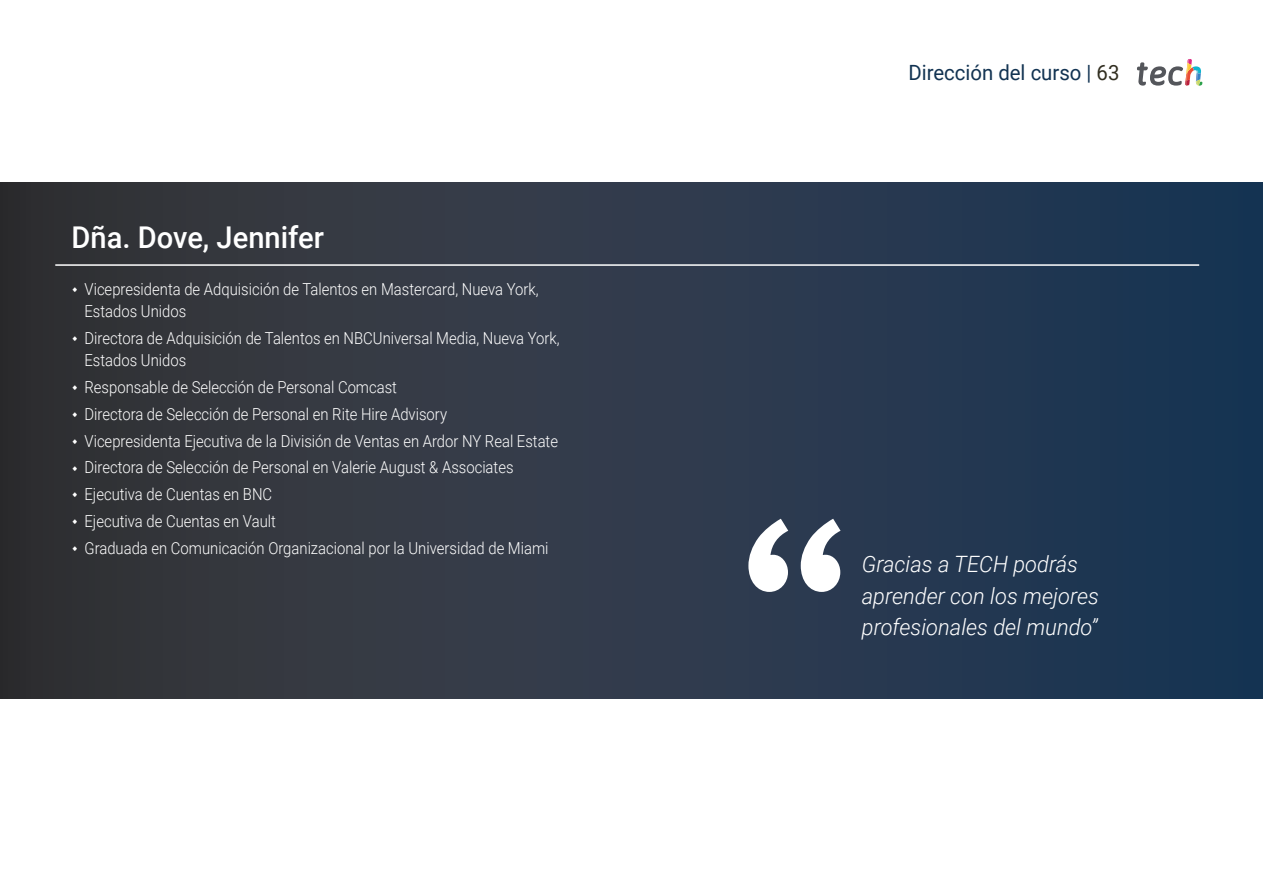
<style>
.page{position:relative;width:1263px;height:893px;background:#fff}
.page>*{position:absolute;margin:0;border:0;box-sizing:border-box;transform-origin:0 0}
.t1{font:500 30px "Roboto";color:#fff}
.t2{font:italic 300 22.5px/31.5px "Roboto";color:#fff}
.t3{font:21px "Roboto";color:#123352}
.t4{font:300 16.5px/26.7px "Roboto";color:#fff;scale:.9 1}
.s1{color:#312e20}
</style>
<div class="page">
<div style="left:0;top:182px;width:1263px;height:516px;background:linear-gradient(to right,#3a3638,#1d3959)"></div>
<svg style="left:748px;top:519px;width:92px;height:73px"></svg>
<hr style="left:55px;top:264px;width:1144px;height:2px;background:#fff">
<svg style="left:1137px;top:59px;width:65px;height:27px"></svg>
<svg style="left:73px;top:287px;width:4px;height:5px"></svg>
<svg style="left:73px;top:336px;width:4px;height:5px"></svg>
<svg style="left:73px;top:385px;width:4px;height:5px"></svg>
<svg style="left:73px;top:412px;width:4px;height:5px"></svg>
<svg style="left:73px;top:439px;width:4px;height:5px"></svg>
<svg style="left:73px;top:466px;width:4px;height:5px"></svg>
<svg style="left:73px;top:492px;width:4px;height:5px"></svg>
<svg style="left:73px;top:519px;width:4px;height:5px"></svg>
<svg style="left:73px;top:546px;width:4px;height:5px"></svg>
<h1 class="t1" style="left:71px;top:216px;width:254px">Dña. Dove, Jennifer</h1>
<p class="t4" style="left:85px;top:277px;width:506px;line-height:22.5px">Vicepresidenta de Adquisición de Talentos en Mastercard, Nueva York,<br>Estados Unidos</p>
<p class="t4" style="left:85px;top:326px;width:529px;line-height:22.5px">Directora de Adquisición de Talentos en NBCUniversal Media, Nueva York,<br>Estados Unidos</p>
<p class="t4" style="left:85px;top:373px;width:528px">Responsable de Selección de Personal Comcast<br>Directora de Selección de Personal en Rite Hire Advisory<br>Vicepresidenta Ejecutiva de la División de Ventas en Ardor NY Real Estate Directora de Selección de Personal en Valerie August &amp; Associates Ejecutiva de Cuentas en BNC<br>Ejecutiva de Cuentas en Vault<br>Graduada en Comunicación Organizacional por la Universidad de Miami</p>
<p class="t3" style="left:908px;top:57px;width:213px">Dirección del curso | <span class="s1">63</span></p>
<h2 class="t2" style="left:862px;top:548px;width:239px">Gracias a TECH podrás aprender con los mejores profesionales del mundo”</h2>
</div>
